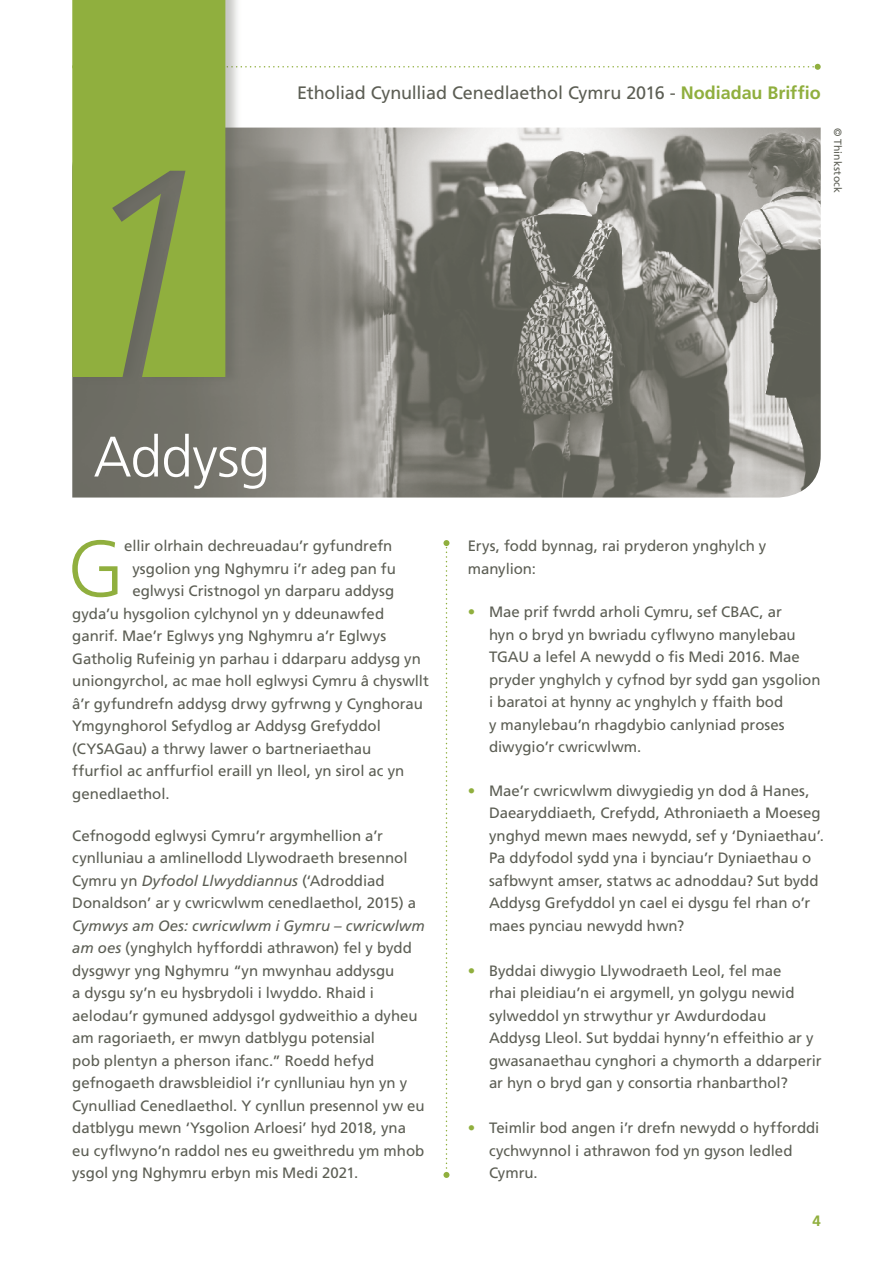
<style>
.page{position:relative;width:893px;height:1263px;background:#fff}
.page>*{position:absolute;margin:0;border:0;box-sizing:border-box;transform-origin:0 0}
.t1{font:300 79.5px "Frutiger";color:#90af3e}
.t2{font:300 57px "Frutiger";letter-spacing:-.015em;color:#fff}
.t3{font:18px "Frutiger";letter-spacing:-.01em;color:#5c5e54}
.t4{font:15px/22.5px "Frutiger";color:#5c5e54}
.t5{font:700 15px "Frutiger";color:#90af3e}
.t6{font:10.5px "Frutiger";letter-spacing:.01em;color:#5c5e54}
.s1{font-weight:700;color:#90af3e}
.s2{font-style:italic}
.s3{color:#90af3e}
</style>
<div class="page">
<svg style="left:245px;top:64px;width:576px;height:6px"></svg>
<svg style="left:443px;top:540px;width:6px;height:638px"></svg>
<img style="left:72px;top:128px;width:749px;height:369px">
<div style="left:72px;top:0;width:170px;height:385px;background:#5c5e54;opacity:.35"></div>
<svg style="left:72px;top:0;width:153px;height:377px;background:#8ca941"></svg>
<p class="t3" style="left:297px;top:82px;width:525px">Etholiad Cynulliad Cenedlaethol Cymru 2016 - <span class="s1">Nodiadau Briffio</span></p>
<p class="t6" style="left:844px;top:128px;width:67px;rotate:90deg">© Thinkstock</p>
<h2 class="t2" style="left:94px;top:424px;width:178px">Addysg</h2>
<h1 class="t1" style="left:67px;top:524px;width:59px">G</h1>
<p class="t4" style="left:124px;top:535px;width:270px">ellir olrhain dechreuadau’r gyfundrefn</p>
<p class="t4" style="left:132px;top:557px;width:265px">ysgolion yng Nghymru i’r adeg pan fu</p>
<p class="t4" style="left:132px;top:580px;width:263px">eglwysi Cristnogol yn darparu addysg</p>
<p class="t4" style="left:72px;top:602px;width:313px">gyda’u hysgolion cylchynol yn y ddeunawfed</p>
<p class="t4" style="left:72px;top:625px;width:316px">ganrif. Mae’r Eglwys yng Nghymru a’r Eglwys</p>
<p class="t4" style="left:72px;top:647px;width:350px">Gatholig Rufeinig yn parhau i ddarparu addysg yn</p>
<p class="t4" style="left:72px;top:670px;width:358px">uniongyrchol, ac mae holl eglwysi Cymru â chyswllt</p>
<p class="t4" style="left:72px;top:692px;width:352px">â’r gyfundrefn addysg drwy gyfrwng y Cynghorau</p>
<p class="t4" style="left:72px;top:715px;width:310px">Ymgynghorol Sefydlog ar Addysg Grefyddol</p>
<p class="t4" style="left:72px;top:737px;width:300px">(CYSAGau) a thrwy lawer o bartneriaethau</p>
<p class="t4" style="left:72px;top:760px;width:334px">ffurfiol ac anffurfiol eraill yn lleol, yn sirol ac yn</p>
<p class="t4" style="left:72px;top:782px;width:99px">genedlaethol.</p>
<p class="t4" style="left:72px;top:824px;width:345px">Cefnogodd eglwysi Cymru’r argymhellion a’r cynlluniau a amlinellodd Llywodraeth bresennol Cymru yn <span class="s2">Dyfodol Llwyddiannus</span> (‘Adroddiad Donaldson’ ar y cwricwlwm cenedlaethol, 2015) a</p>
<p class="t4" style="left:72px;top:914px;width:354px"><span class="s2">Cymwys am Oes: cwricwlwm i Gymru – cwricwlwm am oes</span> (ynghylch hyfforddi athrawon) fel y bydd dysgwyr yng Nghymru “yn mwynhau addysgu<br>a dysgu sy’n eu hysbrydoli i lwyddo. Rhaid i aelodau’r gymuned addysgol gydweithio a dyheu am ragoriaeth, er mwyn datblygu potensial<br>pob plentyn a pherson ifanc.” Roedd hefyd gefnogaeth drawsbleidiol i’r cynlluniau hyn yn y Cynulliad Cenedlaethol. Y cynllun presennol yw eu datblygu mewn ‘Ysgolion Arloesi’ hyd 2018, yna eu cyflwyno’n raddol nes eu gweithredu ym mhob ysgol yng Nghymru erbyn mis Medi 2021.</p>
<p class="t4" style="left:468px;top:535px;width:300px">Erys, fodd bynnag, rai pryderon ynghylch y manylion:</p>
<p class="t4" style="left:489px;top:601px;width:333px;text-indent:-21px"><span class="s3">•</span> Mae prif fwrdd arholi Cymru, sef CBAC, ar<br>hyn o bryd yn bwriadu cyflwyno manylebau TGAU a lefel A newydd o fis Medi 2016. Mae pryder ynghylch y cyfnod byr sydd gan ysgolion i baratoi at hynny ac ynghylch y ffaith bod<br>y manylebau’n rhagdybio canlyniad proses diwygio’r cwricwlwm.</p>
<p class="t4" style="left:489px;top:779px;width:336px;text-indent:-21px"><span class="s3">•</span> Mae’r cwricwlwm diwygiedig yn dod â Hanes, Daearyddiaeth, Crefydd, Athroniaeth a Moeseg ynghyd mewn maes newydd, sef y ‘Dyniaethau’.<br>Pa ddyfodol sydd yna i bynciau’r Dyniaethau o safbwynt amser, statws ac adnoddau? Sut bydd Addysg Grefyddol yn cael ei dysgu fel rhan o’r maes pynciau newydd hwn?</p>
<p class="t4" style="left:489px;top:959px;width:334px;text-indent:-21px"><span class="s3">•</span> Byddai diwygio Llywodraeth Leol, fel mae<br>rhai pleidiau’n ei argymell, yn golygu newid sylweddol yn strwythur yr Awdurdodau Addysg Lleol. Sut byddai hynny’n effeithio ar y gwasanaethau cynghori a chymorth a ddarperir ar hyn o bryd gan y consortia rhanbarthol?</p>
<p class="t4" style="left:489px;top:1117px;width:332px;text-indent:-21px"><span class="s3">•</span> Teimlir bod angen i’r drefn newydd o hyfforddi cychwynnol i athrawon fod yn gyson ledled<br>Cymru.</p>
<p class="t5" style="left:812px;top:1212px;width:10px">4</p>
</div>
